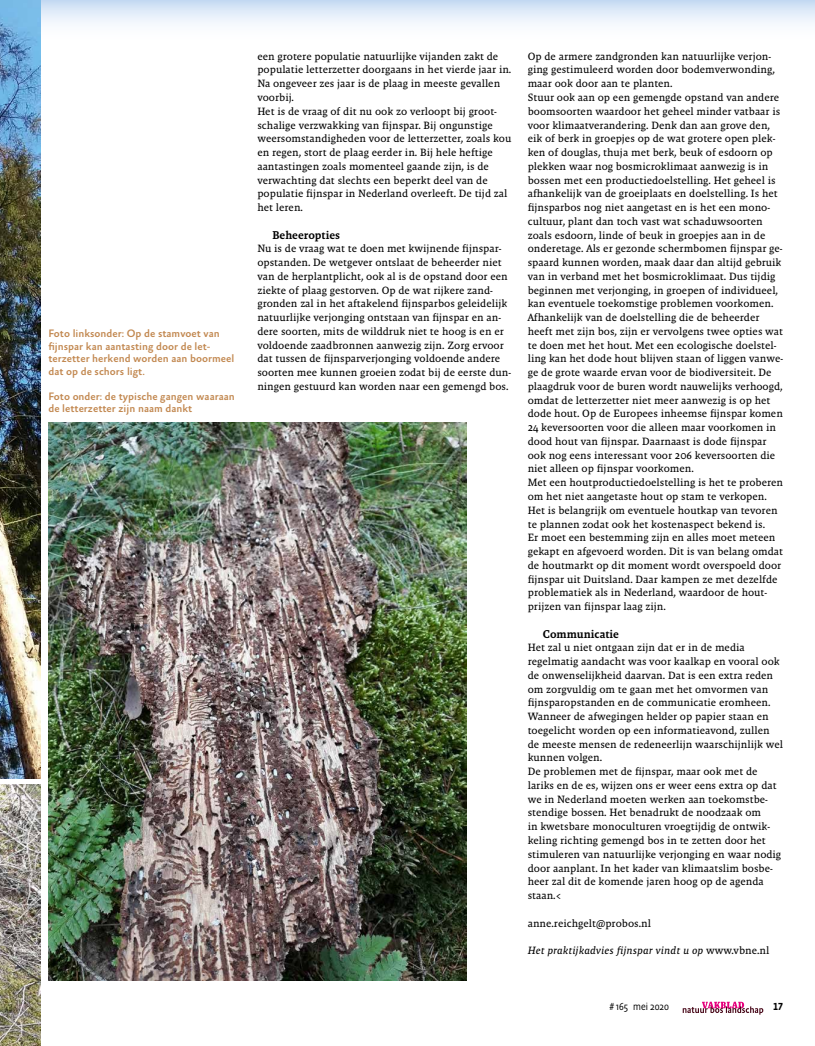
<style>
.page{position:relative;width:815px;height:1046px;background:#fff}
.page>*{position:absolute;margin:0;border:0;box-sizing:border-box;transform-origin:0 0}
.t1{font:11.5px "Malaga Med";color:#000}
.t2{font:500 11px/12.5px "Absara Sans";color:#c28850}
.t3{font:10.75px/13.8px "Malaga Reg";color:#000}
.t4{font:italic 10.75px "Malaga Reg";color:#000}
.t5{font:300 10.38px "Absara Sans Head";color:#000}
.t6{font:500 10.38px "Absara Sans TF Head";color:#000}
.s1{font-style:normal}
</style>
<div class="page">
<svg style="left:683px;top:1001px;width:80px;height:13px"></svg>
<div style="left:0;top:0;width:815px;height:53px;background:linear-gradient(to bottom,#d4e3f6,#fff)"></div>
<img style="left:0;top:0;width:40px;height:778px">
<img style="left:0;top:784px;width:40px;height:261px">
<img style="left:48px;top:423px;width:418px;height:557px">
<p class="t2" style="left:48px;top:328px;width:188px">Foto linksonder: Op de stamvoet van fijnspar kan aantasting door de let&shy;terzetter herkend worden aan boormeel dat op de schors ligt.</p>
<p class="t2" style="left:48px;top:390px;width:188px">Foto onder: de typische gangen waaraan de letterzetter zijn naam dankt</p>
<p class="t3" style="left:257px;top:49px;width:256px">een grotere populatie natuurlijke vijanden zakt de populatie letterzetter doorgaans in het vierde jaar in.<br>Na ongeveer zes jaar is de plaag in meeste gevallen voorbij.<br>Het is de vraag of dit nu ook zo verloopt bij groot&shy;schalige verzwakking van fijnspar. Bij ongunstige weersomstandigheden voor de letterzetter, zoals kou en regen, stort de plaag eerder in. Bij hele heftige aantastingen zoals momenteel gaande zijn, is de verwachting dat slechts een beperkt deel van de populatie fijnspar in Nederland overleeft. De tijd zal het leren.</p>
<p class="t1" style="left:272px;top:228px;width:69px">Beheeropties</p>
<p class="t3" style="left:257px;top:242px;width:255px">Nu is de vraag wat te doen met kwijnende fijnspar&shy;opstanden. De wetgever ontslaat de beheerder niet van de herplantplicht, ook al is de opstand door een ziekte of plaag gestorven. Op de wat rijkere zand&shy;gronden zal in het aftakelend fijnsparbos geleidelijk natuurlijke verjonging ontstaan van fijnspar en an&shy;dere soorten, mits de wilddruk niet te hoog is en er voldoende zaadbronnen aanwezig zijn. Zorg ervoor dat tussen de fijnsparverjonging voldoende andere soorten mee kunnen groeien zodat bij de eerste dun&shy;ningen gestuurd kan worden naar een gemengd bos.</p>
<p class="t3" style="left:528px;top:49px;width:257px">Op de armere zandgronden kan natuurlijke verjon&shy;ging gestimuleerd worden door bodemverwonding, maar ook door aan te planten.<br>Stuur ook aan op een gemengde opstand van andere boomsoorten waardoor het geheel minder vatbaar is voor klimaatverandering. Denk dan aan grove den, eik of berk in groepjes op de wat grotere open plek&shy;ken of douglas, thuja met berk, beuk of esdoorn op plekken waar nog bosmicroklimaat aanwezig is in bossen met een productiedoelstelling. Het geheel is afhankelijk van de groeiplaats en doelstelling. Is het fijnsparbos nog niet aangetast en is het een mono&shy;cultuur, plant dan toch vast wat schaduwsoorten zoals esdoorn, linde of beuk in groepjes aan in de onderetage. Als er gezonde schermbomen fijnspar ge&shy;spaard kunnen worden, maak daar dan altijd gebruik van in verband met het bosmicroklimaat. Dus tijdig beginnen met verjonging, in groepen of individueel, kan eventuele toekomstige problemen voorkomen.<br>Afhankelijk van de doelstelling die de beheerder heeft met zijn bos, zijn er vervolgens twee opties wat te doen met het hout. Met een ecologische doelstel&shy;ling kan het dode hout blijven staan of liggen vanwe&shy;ge de grote waarde ervan voor de biodiversiteit. De plaagdruk voor de buren wordt nauwelijks verhoogd, omdat de letterzetter niet meer aanwezig is op het dode hout. Op de Europees inheemse fijnspar komen 24 keversoorten voor die alleen maar voorkomen in dood hout van fijnspar. Daarnaast is dode fijnspar ook nog eens interessant voor 206 keversoorten die niet alleen op fijnspar voorkomen.<br>Met een houtproductiedoelstelling is het te proberen om het niet aangetaste hout op stam te verkopen.<br>Het is belangrijk om eventuele houtkap van tevoren te plannen zodat ook het kostenaspect bekend is.<br>Er moet een bestemming zijn en alles moet meteen gekapt en afgevoerd worden. Dit is van belang omdat de houtmarkt op dit moment wordt overspoeld door fijnspar uit Duitsland. Daar kampen ze met dezelfde problematiek als in Nederland, waardoor de hout&shy;prijzen van fijnspar laag zijn.</p>
<p class="t1" style="left:543px;top:627px;width:78px">Communicatie</p>
<p class="t3" style="left:528px;top:640px;width:257px">Het zal u niet ontgaan zijn dat er in de media regelmatig aandacht was voor kaalkap en vooral ook de onwenselijkheid daarvan. Dat is een extra reden om zorgvuldig om te gaan met het omvormen van fijnsparopstanden en de communicatie eromheen.<br>Wanneer de afwegingen helder op papier staan en toegelicht worden op een informatieavond, zullen de meeste mensen de redeneerlijn waarschijnlijk wel kunnen volgen.<br>De problemen met de fijnspar, maar ook met de lariks en de es, wijzen ons er weer eens extra op dat we in Nederland moeten werken aan toekomstbe&shy;stendige bossen. Het benadrukt de noodzaak om<br>in kwetsbare monoculturen vroegtijdig de ontwik&shy;keling richting gemengd bos in te zetten door het stimuleren van natuurlijke verjonging en waar nodig door aanplant. In het kader van klimaatslim bosbe&shy;heer zal dit de komende jaren hoog op de agenda staan.&lt;</p>
<p class="t3" style="left:528px;top:915px;width:125px">anne.reichgelt@probos.nl</p>
<p class="t4" style="left:528px;top:944px;width:243px">Het praktijkadvies fijnspar vindt u op <span class="s1">www.vbne.nl</span></p>
<p class="t5" style="left:610px;top:999px;width:61px"># 165 mei 2020</p>
<p class="t6" style="left:773px;top:999px;width:11px">17</p>
</div>
